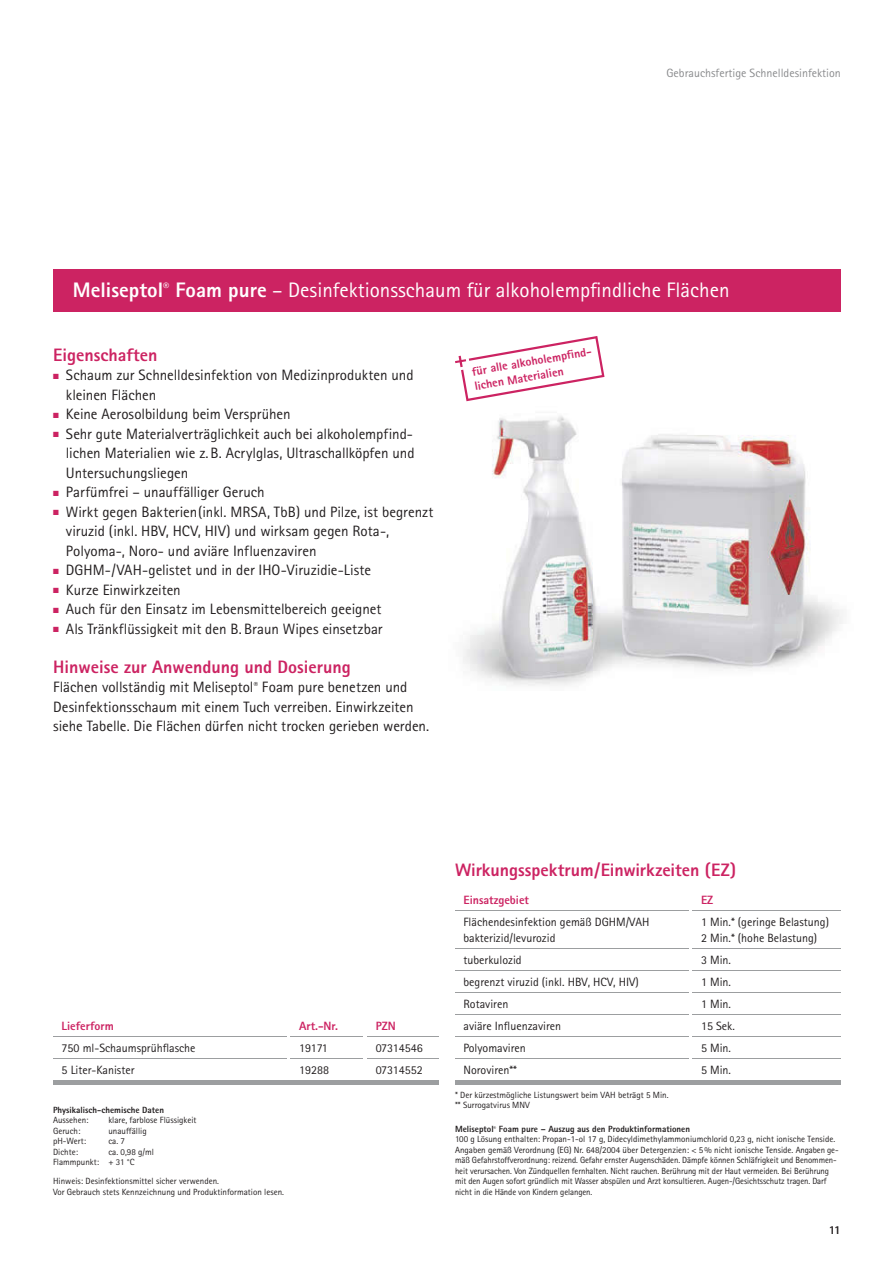
<style>
.page{position:relative;width:893px;height:1263px;background:#fff}
.page>*{position:absolute;margin:0;border:0;box-sizing:border-box;transform-origin:0 0}
.t1{font:21px "Rotis Sans Serif";color:#fff}
.t2{font:800 18px "Rotis Sans Serif";color:#cc2362}
.t3{font:15px/19.5px "Rotis Sans Serif";color:#221e1f}
.t4{font:12px/16.5px "Rotis Sans Serif";color:#221e1f}
.t5{font:800 12px/15px "Rotis Sans Serif";color:#cc2362}
.t6{font:12px "Rotis Sans Serif";color:#8a8b8d}
.t7{font:800 12px "Rotis Sans Serif";color:#221e1f}
.t8{font:9px/10.5px "Rotis Sans Serif";color:#221e1f}
.t9{font:800 9px "Rotis Sans Serif";color:#221e1f}
.s1{font-weight:800}
.s2{color:#cc2362}
</style>
<div class="page">
<img style="left:463px;top:416px;width:380px;height:270px">
<div style="left:53px;top:269px;width:788px;height:42px;background:#cc2362"></div>
<svg style="left:455px;top:336px;width:149px;height:65px"></svg>
<hr style="left:455px;top:910px;width:233px;height:1px;background:#9c9ea0">
<hr style="left:692px;top:910px;width:149px;height:1px;background:#9c9ea0">
<hr style="left:455px;top:948px;width:233px;height:1px;background:#9c9ea0">
<hr style="left:692px;top:948px;width:149px;height:1px;background:#9c9ea0">
<hr style="left:455px;top:970px;width:233px;height:1px;background:#9c9ea0">
<hr style="left:692px;top:970px;width:149px;height:1px;background:#9c9ea0">
<hr style="left:455px;top:992px;width:233px;height:1px;background:#9c9ea0">
<hr style="left:692px;top:992px;width:149px;height:1px;background:#9c9ea0">
<hr style="left:455px;top:1014px;width:233px;height:1px;background:#9c9ea0">
<hr style="left:692px;top:1014px;width:149px;height:1px;background:#9c9ea0">
<hr style="left:455px;top:1036px;width:233px;height:1px;background:#9c9ea0">
<hr style="left:692px;top:1036px;width:149px;height:1px;background:#9c9ea0">
<hr style="left:455px;top:1058px;width:233px;height:1px;background:#9c9ea0">
<hr style="left:692px;top:1058px;width:149px;height:1px;background:#9c9ea0">
<hr style="left:455px;top:1080px;width:233px;height:4px;background:#9c9ea0">
<svg style="left:688px;top:1080px;width:4px;height:4px"></svg>
<hr style="left:692px;top:1080px;width:149px;height:4px;background:#9c9ea0">
<hr style="left:53px;top:1036px;width:233px;height:1px;background:#9c9ea0">
<hr style="left:291px;top:1036px;width:72px;height:1px;background:#9c9ea0">
<hr style="left:367px;top:1036px;width:72px;height:1px;background:#9c9ea0">
<hr style="left:53px;top:1058px;width:233px;height:1px;background:#9c9ea0">
<hr style="left:291px;top:1058px;width:72px;height:1px;background:#9c9ea0">
<hr style="left:367px;top:1058px;width:72px;height:1px;background:#9c9ea0">
<hr style="left:53px;top:1080px;width:233px;height:4px;background:#9c9ea0">
<svg style="left:286px;top:1080px;width:5px;height:4px"></svg>
<hr style="left:291px;top:1080px;width:72px;height:4px;background:#9c9ea0">
<svg style="left:363px;top:1080px;width:4px;height:4px"></svg>
<hr style="left:367px;top:1080px;width:72px;height:4px;background:#9c9ea0">
<h3 class="t6" style="left:666px;top:66px;width:176px">Gebrauchsfertige Schnelldesinfektion</h3>
<h1 class="t1" style="left:73px;top:277px;width:658px"><span class="s1">Meliseptol</span><sup>®</sup> <span class="s1">Foam pure</span> – Desinfektionsschaum für alkoholempfindliche Flächen</h1>
<h2 class="t2" style="left:53px;top:343px;width:106px">Eigenschaften</h2>
<h3 class="t3" style="left:66px;top:365px;width:349px;text-indent:-13px"><span class="s2">■</span> Schaum zur Schnelldesinfektion von Medizinprodukten und kleinen Flächen</h3>
<h3 class="t3" style="left:53px;top:404px;width:239px"><span class="s2">■</span> Keine Aerosolbildung beim Versprühen</h3>
<h3 class="t3" style="left:66px;top:424px;width:350px;text-align:justify;text-indent:-13px"><span class="s2">■</span> Sehr gute Materialverträglichkeit auch bei alkoholempfind&shy;lichen Materialien wie z. B. Acrylglas, Ultraschallköpfen und Untersuchungsliegen</h3>
<h3 class="t3" style="left:53px;top:482px;width:213px"><span class="s2">■</span> Parfümfrei – unauffälliger Geruch</h3>
<h3 class="t3" style="left:66px;top:502px;width:369px;text-indent:-13px"><span class="s2">■</span> Wirkt gegen Bakterien(inkl. MRSA, TbB) und Pilze, ist begrenzt viruzid (inkl. HBV, HCV, HIV) und wirksam gegen Rota-,<br>Polyoma-, Noro- und aviäre Influenzaviren</h3>
<h3 class="t3" style="left:53px;top:560px;width:319px"><span class="s2">■</span> DGHM-/VAH-gelistet und in der IHO-Viruzidie-Liste</h3>
<h3 class="t3" style="left:53px;top:580px;width:129px"><span class="s2">■</span> Kurze Einwirkzeiten</h3>
<h3 class="t3" style="left:53px;top:599px;width:330px"><span class="s2">■</span> Auch für den Einsatz im Lebensmittelbereich geeignet</h3>
<h3 class="t3" style="left:53px;top:619px;width:331px"><span class="s2">■</span> Als Tränkflüssigkeit mit den B. Braun Wipes einsetzbar</h3>
<h2 class="t2" style="left:53px;top:655px;width:299px">Hinweise zur Anwendung und Dosierung</h2>
<h3 class="t3" style="left:53px;top:677px;width:378px">Flächen vollständig mit Meliseptol<sup>®</sup> Foam pure benetzen und<br>Desinfektionsschaum mit einem Tuch verreiben. Einwirkzeiten siehe Tabelle. Die Flächen dürfen nicht trocken gerieben werden.</h3>
<h3 class="t5" style="left:471px;top:364px;width:123px;rotate:-10deg">für alle alkoholempfi nd&shy;lichen Materialien</h3>
<h3 class="t5" style="left:62px;top:1018px;width:54px">Lieferform</h3>
<h3 class="t5" style="left:299px;top:1018px;width:40px">Art.-Nr.</h3>
<h3 class="t5" style="left:376px;top:1018px;width:22px">PZN</h3>
<h3 class="t4" style="left:62px;top:1039px;width:135px">750 ml-Schaumsprühflasche</h3>
<h3 class="t4" style="left:299px;top:1039px;width:30px">19171</h3>
<h3 class="t4" style="left:376px;top:1039px;width:48px">07314546</h3>
<h3 class="t4" style="left:62px;top:1061px;width:74px">5 Liter-Kanister</h3>
<h3 class="t4" style="left:299px;top:1061px;width:31px">19288</h3>
<h3 class="t4" style="left:376px;top:1061px;width:48px">07314552</h3>
<p class="t9" style="left:53px;top:1104px;width:112px">Physikalisch-chemische Daten</p>
<p class="t8" style="left:53px;top:1115px;width:37px">Aussehen:</p>
<p class="t8" style="left:108px;top:1115px;width:90px">klare, farblose Flüssigkeit</p>
<p class="t8" style="left:53px;top:1125px;width:29px">Geruch:</p>
<p class="t8" style="left:108px;top:1125px;width:40px">unauffällig</p>
<p class="t8" style="left:53px;top:1136px;width:34px">pH-Wert:</p>
<p class="t8" style="left:108px;top:1136px;width:18px">ca. 7</p>
<p class="t8" style="left:53px;top:1146px;width:26px">Dichte:</p>
<p class="t8" style="left:53px;top:1146px;width:102px;text-indent:55px">ca. 0,98 g/ml<br>Flammpunkt: + 31 °C</p>
<p class="t8" style="left:53px;top:1176px;width:232px">Hinweis: Desinfektionsmittel sicher verwenden.<br>Vor Gebrauch stets Kennzeichnung und Produktinformation lesen.</p>
<h2 class="t2" style="left:455px;top:859px;width:282px">Wirkungsspektrum/Einwirkzeiten (EZ)</h2>
<h3 class="t5" style="left:463px;top:892px;width:67px">Einsatzgebiet</h3>
<h3 class="t5" style="left:701px;top:892px;width:14px">EZ</h3>
<h3 class="t4" style="left:463px;top:913px;width:187px">Flächendesinfektion gemäß DGHM/VAH bakterizid/levurozid</h3>
<h3 class="t4" style="left:701px;top:913px;width:129px">1 Min.* (geringe Belastung)<br>2 Min.* (hohe Belastung)</h3>
<h3 class="t4" style="left:463px;top:952px;width:60px">tuberkulozid</h3>
<h3 class="t4" style="left:701px;top:952px;width:31px">3 Min.</h3>
<h3 class="t4" style="left:463px;top:974px;width:177px">begrenzt viruzid (inkl. HBV, HCV, HIV)</h3>
<h3 class="t4" style="left:701px;top:974px;width:31px">1 Min.</h3>
<h3 class="t4" style="left:463px;top:995px;width:46px">Rotaviren</h3>
<h3 class="t4" style="left:701px;top:995px;width:31px">1 Min.</h3>
<h3 class="t4" style="left:463px;top:1017px;width:99px">aviäre Influenzaviren</h3>
<h3 class="t4" style="left:701px;top:1017px;width:35px">15 Sek.</h3>
<h3 class="t4" style="left:463px;top:1039px;width:64px">Polyomaviren</h3>
<h3 class="t4" style="left:701px;top:1039px;width:31px">5 Min.</h3>
<h3 class="t4" style="left:463px;top:1061px;width:55px">Noroviren**</h3>
<h3 class="t4" style="left:701px;top:1061px;width:31px">5 Min.</h3>
<p class="t8" style="left:455px;top:1089px;width:215px">* Der kürzestmögliche Listungswert beim VAH beträgt 5 Min. ** Surrogatvirus MNV</p>
<p class="t8" style="left:455px;top:1123px;width:385px"><span class="s1">Meliseptol</span><sup>®</sup> <span class="s1">Foam pure – Auszug aus den Produktinformationen<br></span>100 g Lösung enthalten: Propan-1-ol 17 g, Didecyldimethylammoniumchlorid 0,23 g, nicht ionische Tenside.<br>Angaben gemäß Verordnung (EG) Nr. 648/2004 über Detergenzien: &lt; 5 % nicht ionische Tenside. Angaben ge&shy;mäß Gefahrstoffverordnung: reizend. Gefahr ernster Augenschäden. Dämpfe können Schläfrigkeit und Benommen&shy;heit verursachen. Von Zündquellen fernhalten. Nicht rauchen. Berührung mit der Haut vermeiden. Bei Berührung mit den Augen sofort gründlich mit Wasser abspülen und Arzt konsultieren. Augen-/Gesichtsschutz tragen. Darf nicht in die Hände von Kindern gelangen.</p>
<h3 class="t7" style="left:829px;top:1222px;width:14px">11</h3>
</div>
